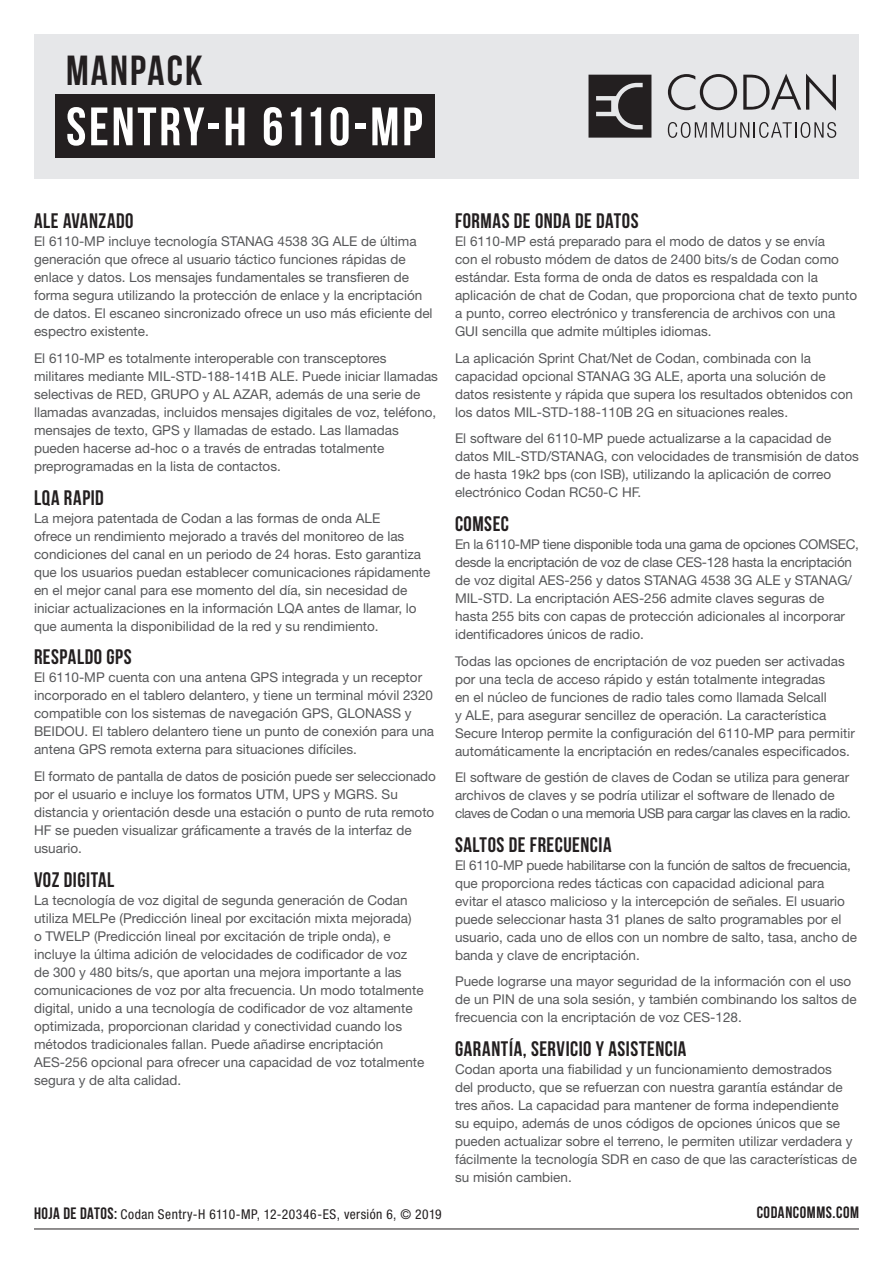
<style>
.page{position:relative;width:893px;height:1263px;background:#fff}
.page>*{position:absolute;margin:0;border:0;box-sizing:border-box;transform-origin:0 0}
.t1{font:54px "Bebas Neue";letter-spacing:.05em;color:#fff}
.t2{font:42px "Bebas Neue";letter-spacing:.05em;color:#231f20}
.t3{font:21px "Bebas Neue";letter-spacing:.025em;color:#231f20}
.t4{font:16.5px "Bebas Neue";letter-spacing:.035em;color:#231f20}
.t5{font:13.5px/18px "Helvetica Neue LT Std";color:#57585a}
.t6{font:condensed 13.5px "Helvetica Neue LT Std";letter-spacing:.035em;color:#231f20}
.s1{font-family:"Bebas Neue";font-stretch:normal;font-size:16.5px}
</style>
<div class="page">
<div style="left:34px;top:34px;width:825px;height:145px;background:#e6e7e9"></div>
<svg style="left:668px;top:122px;width:168px;height:16px"></svg>
<svg style="left:668px;top:74px;width:69px;height:36px"></svg>
<svg style="left:743px;top:74px;width:93px;height:37px"></svg>
<svg style="left:588px;top:75px;width:63px;height:63px;background:#403d3e"></svg>
<hr style="left:34px;top:1228px;width:825px;height:1px;background:#231f20">
<div style="left:55px;top:94px;width:380px;height:63px;background:#231f20"></div>
<h2 class="t2" style="left:66px;top:47px;width:138px">MANPACK</h2>
<h1 class="t1" style="left:66px;top:97px;width:358px">SENTRY-H 6110-MP</h1>
<h3 class="t3" style="left:34px;top:210px;width:101px">ALE AVANZADO</h3>
<p class="t5" style="left:34px;top:232px;width:400px">El 6110-MP incluye tecnología STANAG 4538 3G ALE de última generación que ofrece al usuario táctico funciones rápidas de enlace y datos. Los mensajes fundamentales se transfieren de forma segura utilizando la protección de enlace y la encriptación de datos. El escaneo sincronizado ofrece un uso más eficiente del espectro existente.</p>
<p class="t5" style="left:34px;top:349px;width:405px">El 6110-MP es totalmente interoperable con transceptores militares mediante MIL-STD-188-141B ALE. Puede iniciar llamadas selectivas de RED, GRUPO y AL AZAR, además de una serie de llamadas avanzadas, incluidos mensajes digitales de voz, teléfono, mensajes de texto, GPS y llamadas de estado. Las llamadas pueden hacerse ad-hoc o a través de entradas totalmente preprogramadas en la lista de contactos.</p>
<h3 class="t3" style="left:34px;top:486px;width:71px">LQA RAPID</h3>
<p class="t5" style="left:34px;top:509px;width:398px">La mejora patentada de Codan a las formas de onda ALE<br>ofrece un rendimiento mejorado a través del monitoreo de las condiciones del canal en un periodo de 24 horas. Esto garantiza que los usuarios puedan establecer comunicaciones rápidamente en el mejor canal para ese momento del día, sin necesidad de iniciar actualizaciones en la información LQA antes de llamar, lo que aumenta la disponibilidad de la red y su rendimiento.</p>
<h3 class="t3" style="left:34px;top:645px;width:99px">RESPALDO GPS</h3>
<p class="t5" style="left:34px;top:668px;width:402px">El 6110-MP cuenta con una antena GPS integrada y un receptor incorporado en el tablero delantero, y tiene un terminal móvil 2320 compatible con los sistemas de navegación GPS, GLONASS y BEIDOU. El tablero delantero tiene un punto de conexión para una antena GPS remota externa para situaciones difíciles.</p>
<p class="t5" style="left:34px;top:767px;width:403px">El formato de pantalla de datos de posición puede ser seleccionado por el usuario e incluye los formatos UTM, UPS y MGRS. Su distancia y orientación desde una estación o punto de ruta remoto HF se pueden visualizar gráficamente a través de la interfaz de usuario.</p>
<h3 class="t3" style="left:34px;top:868px;width:82px">VOZ DIGITAL</h3>
<p class="t5" style="left:34px;top:890px;width:392px">La tecnología de voz digital de segunda generación de Codan utiliza MELPe (Predicción lineal por excitación mixta mejorada)<br>o TWELP (Predicción lineal por excitación de triple onda), e incluye la última adición de velocidades de codificador de voz de 300 y 480 bits/s, que aportan una mejora importante a las comunicaciones de voz por alta frecuencia. Un modo totalmente digital, unido a una tecnología de codificador de voz altamente optimizada, proporcionan claridad y conectividad cuando los métodos tradicionales fallan. Puede añadirse encriptación AES-256 opcional para ofrecer una capacidad de voz totalmente segura y de alta calidad.</p>
<p class="t6" style="left:34px;top:1206px;width:409px"><span class="s1">HOJA DE DATOS:</span> Codan Sentry-H 6110-MP, 12-20346-ES, versión 6, © 2019</p>
<h3 class="t3" style="left:455px;top:210px;width:185px">FORMAS DE ONDA DE DATOS</h3>
<p class="t5" style="left:455px;top:232px;width:404px">El 6110-MP está preparado para el modo de datos y se envía<br>con el robusto módem de datos de 2400 bits/s de Codan como estándar. Esta forma de onda de datos es respaldada con la aplicación de chat de Codan, que proporciona chat de texto punto a punto, correo electrónico y transferencia de archivos con una GUI sencilla que admite múltiples idiomas.</p>
<p class="t5" style="left:455px;top:349px;width:400px">La aplicación Sprint Chat/Net de Codan, combinada con la capacidad opcional STANAG 3G ALE, aporta una solución de datos resistente y rápida que supera los resultados obtenidos con los datos MIL-STD-188-110B 2G en situaciones reales.</p>
<p class="t5" style="left:455px;top:429px;width:405px">El software del 6110-MP puede actualizarse a la capacidad de datos MIL-STD/STANAG, con velocidades de transmisión de datos de hasta 19k2 bps (con ISB), utilizando la aplicación de correo electrónico Codan RC50-C HF.</p>
<h3 class="t3" style="left:455px;top:512px;width:56px">COMSEC</h3>
<p class="t5" style="left:455px;top:535px;width:405px">En la 6110-MP tiene disponible toda una gama de opciones COMSEC, desde la encriptación de voz de clase CES-128 hasta la encriptación de voz digital AES-256 y datos STANAG 4538 3G ALE y STANAG/ MIL-STD. La encriptación AES-256 admite claves seguras de hasta 255 bits con capas de protección adicionales al incorporar identificadores únicos de radio.</p>
<p class="t5" style="left:455px;top:652px;width:401px">Todas las opciones de encriptación de voz pueden ser activadas por una tecla de acceso rápido y están totalmente integradas<br>en el núcleo de funciones de radio tales como llamada Selcall<br>y ALE, para asegurar sencillez de operación. La característica Secure Interop permite la configuración del 6110-MP para permitir automáticamente la encriptación en redes/canales especificados.</p>
<p class="t5" style="left:455px;top:768px;width:397px">El software de gestión de claves de Codan se utiliza para generar archivos de claves y se podría utilizar el software de llenado de claves de Codan o una memoria USB para cargar las claves en la radio.</p>
<h3 class="t3" style="left:455px;top:833px;width:158px">SALTOS DE FRECUENCIA</h3>
<p class="t5" style="left:455px;top:856px;width:404px">El 6110-MP puede habilitarse con la función de saltos de frecuencia, que proporciona redes tácticas con capacidad adicional para evitar el atasco malicioso y la intercepción de señales. El usuario puede seleccionar hasta 31 planes de salto programables por el usuario, cada uno de ellos con un nombre de salto, tasa, ancho de banda y clave de encriptación.</p>
<p class="t5" style="left:455px;top:972px;width:403px">Puede lograrse una mayor seguridad de la información con el uso de un PIN de una sola sesión, y también combinando los saltos de frecuencia con la encriptación de voz CES-128.</p>
<h3 class="t3" style="left:455px;top:1037px;width:233px">GARANTÍA, SERVICIO Y ASISTENCIA</h3>
<p class="t5" style="left:455px;top:1060px;width:404px">Codan aporta una fiabilidad y un funcionamiento demostrados<br>del producto, que se refuerzan con nuestra garantía estándar de tres años. La capacidad para mantener de forma independiente<br>su equipo, además de unos códigos de opciones únicos que se pueden actualizar sobre el terreno, le permiten utilizar verdadera y fácilmente la tecnología SDR en caso de que las características de su misión cambien.</p>
<p class="t4" style="left:757px;top:1203px;width:104px">CODANCOMMS.COM</p>
</div>
